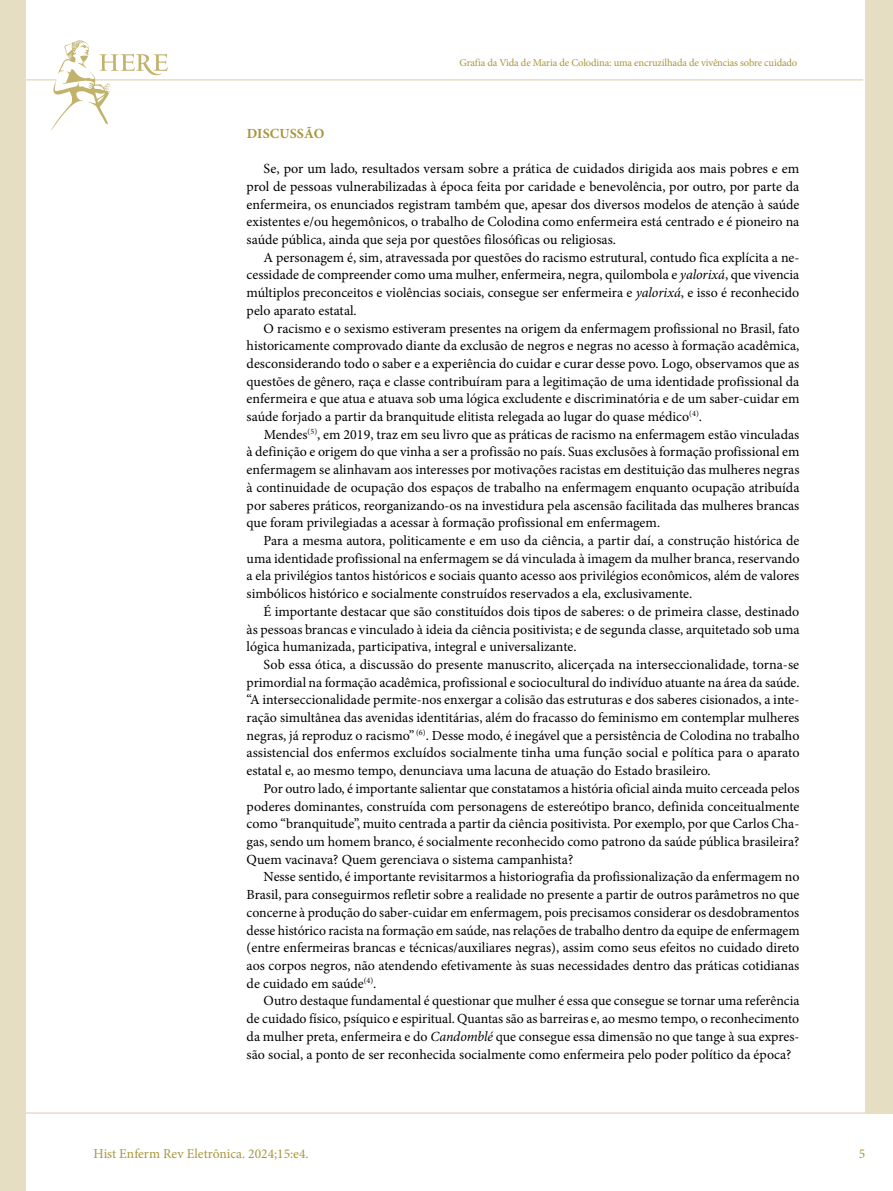
<style>
.page{position:relative;width:893px;height:1191px;background:#fff}
.page>*{position:absolute;margin:0;border:0;box-sizing:border-box;transform-origin:0 0}
.t1{font:13.95px/17.7px "Minion Pro";color:#000;text-align:justify}
.t2{font:700 13.95px "Minion Pro";letter-spacing:.01em;color:#a7963a}
.t3{font:13.5px "Minion Pro";color:#a7963a}
.t4{font:10.5px "Minion Pro";letter-spacing:-.015em;color:#a7963a}
.s1{font-style:italic}
</style>
<div class="page">
<hr style="left:0;top:1112px;width:893px;height:1px;background:#e6dec3">
<hr style="left:0;top:79px;width:863px;height:2px;background:#e6dec3">
<div style="left:865px;top:0;width:28px;height:1113px;background:#e6dec3"></div>
<div style="left:0;top:0;width:26px;height:1191px;background:#e6dec3"></div>
<svg style="left:50px;top:40px;width:118px;height:91px"></svg>
<p class="t4" style="left:460px;top:56px;width:339px">Grafia da Vida de Maria de Colodina: uma encruzilhada de vivências sobre cuidado</p>
<p class="t2" style="left:247px;top:123px;width:79px">DISCUSSÃO</p>
<p class="t1" style="left:247px;top:160px;width:554px;text-indent:17px">Se, por um lado, resultados versam sobre a prática de cuidados dirigida aos mais pobres e em prol de pessoas vulnerabilizadas à época feita por caridade e benevolência, por outro, por parte da enfermeira, os enunciados registram também que, apesar dos diversos modelos de atenção à saúde existentes e/ou hegemônicos, o trabalho de Colodina como enfermeira está centrado e é pioneiro na saúde pública, ainda que seja por questões filosóficas ou religiosas.</p>
<p class="t1" style="left:247px;top:248px;width:554px;text-indent:17px">A personagem é, sim, atravessada por questões do racismo estrutural, contudo fica explícita a ne&shy;cessidade de compreender como uma mulher, enfermeira, negra, quilombola e <span class="s1">yalorixá</span>, que vivencia múltiplos preconceitos e violências sociais, consegue ser enfermeira e <span class="s1">yalorixá</span>, e isso é reconhecido pelo aparato estatal.</p>
<p class="t1" style="left:247px;top:319px;width:554px;text-indent:17px">O racismo e o sexismo estiveram presentes na origem da enfermagem profissional no Brasil, fato historicamente comprovado diante da exclusão de negros e negras no acesso à formação acadêmica, desconsiderando todo o saber e a experiência do cuidar e curar desse povo. Logo, observamos que as questões de gênero, raça e classe contribuíram para a legitimação de uma identidade profissional da enfermeira e que atua e atuava sob uma lógica excludente e discriminatória e de um saber-cuidar em saúde forjado a partir da branquitude elitista relegada ao lugar do quase médico<sup>(4)</sup>.</p>
<p class="t1" style="left:247px;top:425px;width:554px;text-indent:17px">Mendes<sup>(5)</sup>, em 2019, traz em seu livro que as práticas de racismo na enfermagem estão vinculadas à definição e origem do que vinha a ser a profissão no país. Suas exclusões à formação profissional em enfermagem se alinhavam aos interesses por motivações racistas em destituição das mulheres negras à continuidade de ocupação dos espaços de trabalho na enfermagem enquanto ocupação atribuída por saberes práticos, reorganizando-os na investidura pela ascensão facilitada das mulheres brancas que foram privilegiadas a acessar à formação profissional em enfermagem.</p>
<p class="t1" style="left:247px;top:532px;width:554px;text-indent:17px">Para a mesma autora, politicamente e em uso da ciência, a partir daí, a construção histórica de uma identidade profissional na enfermagem se dá vinculada à imagem da mulher branca, reservando a ela privilégios tantos históricos e sociais quanto acesso aos privilégios econômicos, além de valores simbólicos histórico e socialmente construídos reservados a ela, exclusivamente.</p>
<p class="t1" style="left:247px;top:602px;width:554px;text-indent:17px">É importante destacar que são constituídos dois tipos de saberes: o de primeira classe, destinado às pessoas brancas e vinculado à ideia da ciência positivista; e de segunda classe, arquitetado sob uma lógica humanizada, participativa, integral e universalizante.</p>
<p class="t1" style="left:247px;top:655px;width:554px;text-indent:17px">Sob essa ótica, a discussão do presente manuscrito, alicerçada na interseccionalidade, torna-se primordial na formação acadêmica, profissional e sociocultural do indivíduo atuante na área da saúde. “A interseccionalidade permite-nos enxergar a colisão das estruturas e dos saberes cisionados, a inte&shy;ração simultânea das avenidas identitárias, além do fracasso do feminismo em contemplar mulheres negras, já reproduz o racismo” <sup>(6)</sup>. Desse modo, é inegável que a persistência de Colodina no trabalho assistencial dos enfermos excluídos socialmente tinha uma função social e política para o aparato estatal e, ao mesmo tempo, denunciava uma lacuna de atuação do Estado brasileiro.</p>
<p class="t1" style="left:247px;top:779px;width:554px;text-indent:17px">Por outro lado, é importante salientar que constatamos a história oficial ainda muito cerceada pelos poderes dominantes, construída com personagens de estereótipo branco, definida conceitualmente como “branquitude”, muito centrada a partir da ciência positivista. Por exemplo, por que Carlos Cha&shy;gas, sendo um homem branco, é socialmente reconhecido como patrono da saúde pública brasileira?<br>Quem vacinava? Quem gerenciava o sistema campanhista?</p>
<p class="t1" style="left:247px;top:868px;width:554px;text-indent:17px">Nesse sentido, é importante revisitarmos a historiografia da profissionalização da enfermagem no Brasil, para conseguirmos refletir sobre a realidade no presente a partir de outros parâmetros no que concerne à produção do saber-cuidar em enfermagem, pois precisamos considerar os desdobramentos desse histórico racista na formação em saúde, nas relações de trabalho dentro da equipe de enfermagem (entre enfermeiras brancas e técnicas/auxiliares negras), assim como seus efeitos no cuidado direto aos corpos negros, não atendendo efetivamente às suas necessidades dentro das práticas cotidianas de cuidado em saúde<sup>(4)</sup>.</p>
<p class="t1" style="left:247px;top:992px;width:554px;text-indent:17px">Outro destaque fundamental é questionar que mulher é essa que consegue se tornar uma referência de cuidado físico, psíquico e espiritual. Quantas são as barreiras e, ao mesmo tempo, o reconhecimento da mulher preta, enfermeira e do <span class="s1">Candomblé</span> que consegue essa dimensão no que tange à sua expres&shy;são social, a ponto de ser reconhecida socialmente como enfermeira pelo poder político da época?</p>
<p class="t3" style="left:94px;top:1144px;width:217px">Hist Enferm Rev Eletrônica. 2024;15:e4.</p>
<p class="t3" style="left:859px;top:1144px;width:8px">5</p>
</div>
